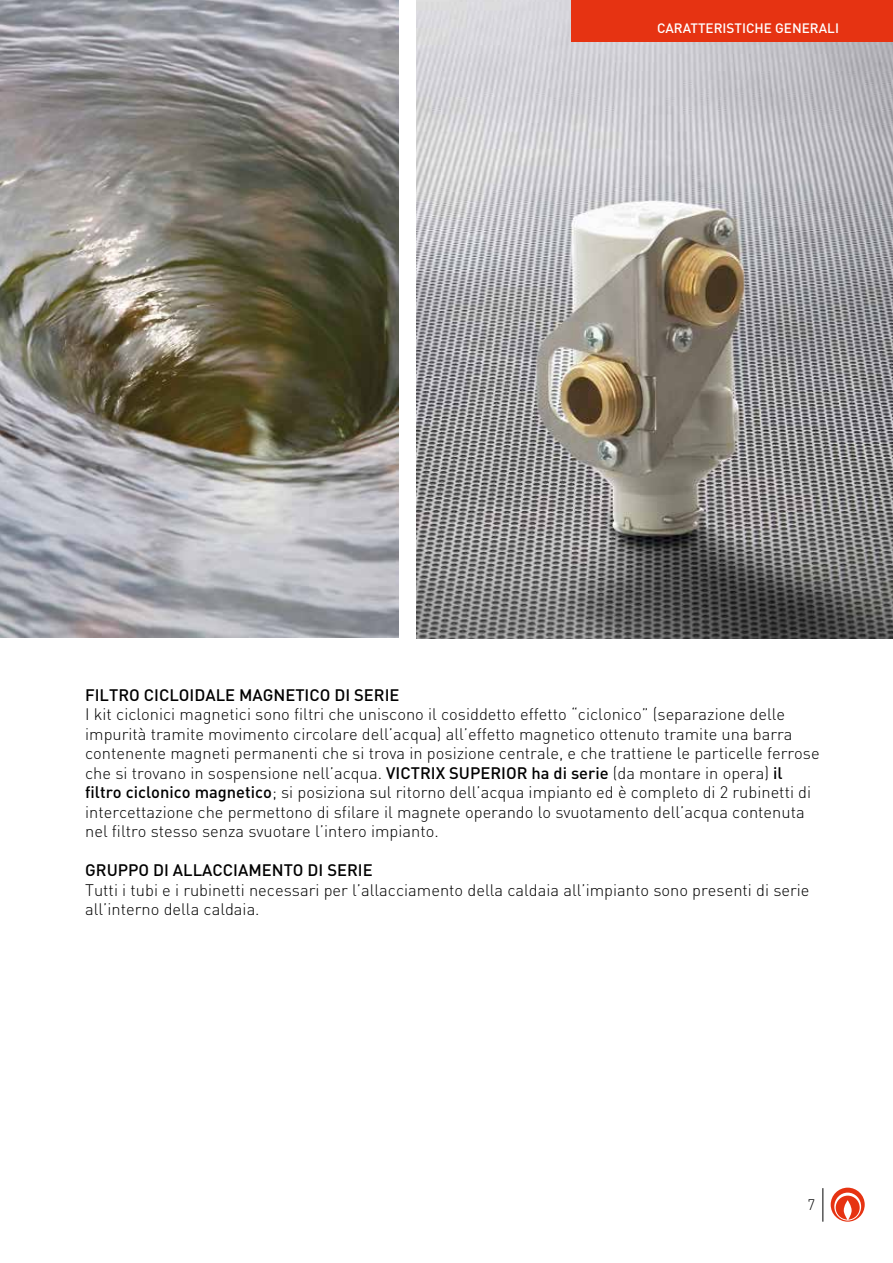
<style>
.page{position:relative;width:893px;height:1263px;background:#fff}
.page>*{position:absolute;margin:0;border:0;box-sizing:border-box;transform-origin:0 0}
.t1{font:300 16.5px/19.5px "DIN";color:#000}
.t2{font:500 16.5px "DIN";color:#000}
.t3{font:300 15px "DIN";color:#000}
.t4{font:500 13.5px "DIN";color:#fff}
.s1{font-weight:500}
</style>
<div class="page">
<img style="left:0;top:0;width:398px;height:637px">
<img style="left:416px;top:0;width:477px;height:638px">
<hr style="left:822px;top:1188px;width:1px;height:34px;background:#000">
<svg style="left:831px;top:1187px;width:34px;height:35px"></svg>
<div style="left:571px;top:0;width:322px;height:41px;background:#e63312"></div>
<p class="t4" style="left:657px;top:19px;width:183px">CARATTERISTICHE GENERALI</p>
<p class="t2" style="left:85px;top:684px;width:316px">FILTRO CICLOIDALE MAGNETICO DI SERIE</p>
<p class="t1" style="left:85px;top:704px;width:736px">I kit ciclonici magnetici sono filtri che uniscono il cosiddetto effetto “ciclonico” (separazione delle impurità tramite movimento circolare dell’acqua) all’effetto magnetico ottenuto tramite una barra contenente magneti permanenti che si trova in posizione centrale, e che trattiene le particelle ferrose che si trovano in sospensione nell’acqua. <span class="s1">VICTRIX SUPERIOR ha di serie</span> (da montare in opera) <span class="s1">il filtro ciclonico magnetico</span>; si posiziona sul ritorno dell’acqua impianto ed è completo di 2 rubinetti di intercettazione che permettono di sfilare il magnete operando lo svuotamento dell’acqua contenuta nel filtro stesso senza svuotare l’intero impianto.</p>
<p class="t2" style="left:85px;top:860px;width:289px">GRUPPO DI ALLACCIAMENTO DI SERIE</p>
<p class="t1" style="left:85px;top:880px;width:726px">Tutti i tubi e i rubinetti necessari per l’allacciamento della caldaia all’impianto sono presenti di serie all’interno della caldaia.</p>
<p class="t3" style="left:807px;top:1195px;width:9px">7</p>
</div>
